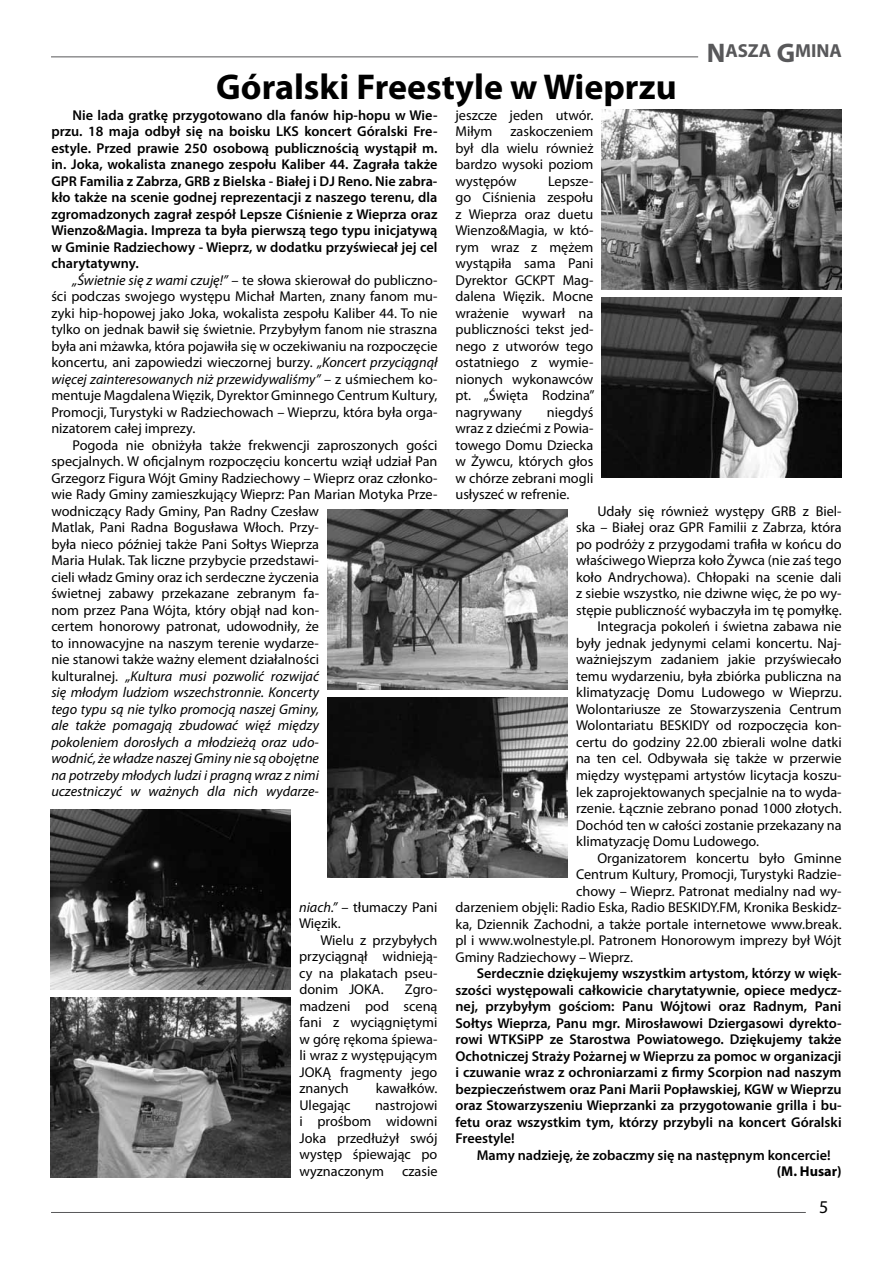
<style>
.page{position:relative;width:893px;height:1263px;background:#fff}
.page>*{position:absolute;margin:0;border:0;box-sizing:border-box;transform-origin:0 0}
.t1{font:700 36px "Myriad Pro";color:#000}
.t2{font:700 18.9px "Myriad Pro";color:#58585a}
.t3{font:18px "Myriad Pro";color:#000}
.t4{font:14.25px/16.5px "Myriad Pro";color:#000;text-align:justify}
.t5{font:600 14.25px/16.5px "Myriad Pro";color:#000;text-align:justify}
.t6{font:700 14.25px "Myriad Pro";color:#000}
.s1{font-size:27px}
.s2{font-style:italic}
</style>
<div class="page">
<hr style="left:51px;top:56px;width:647px;height:1px;background:#58585a">
<hr style="left:51px;top:1212px;width:755px;height:1px;background:#58585a">
<img style="left:51px;top:810px;width:240px;height:180px">
<img style="left:51px;top:998px;width:240px;height:180px">
<img style="left:328px;top:509px;width:240px;height:180px">
<img style="left:328px;top:697px;width:240px;height:180px">
<img style="left:602px;top:109px;width:240px;height:180px">
<img style="left:602px;top:297px;width:240px;height:180px">
<h2 class="t2" style="left:707px;top:39px;width:137px"><span class="s1">N</span>ASZA <span class="s1">G</span>MINA</h2>
<h1 class="t1" style="left:216px;top:64px;width:462px">Góralski Freestyle w Wieprzu</h1>
<p class="t5" style="left:51px;top:106px;width:388px;text-indent:21px">Nie lada gratkę przygotowano dla fanów hip-hopu w Wie&shy;przu. 18 maja odbył się na boisku LKS koncert Góralski Fre&shy;estyle. Przed prawie 250 osobową publicznością wystąpił m. in. Joka, wokalista znanego zespołu Kaliber 44. Zagrała także GPR Familia z Zabrza, GRB z Bielska - Białej i DJ Reno. Nie zabra&shy;kło także na scenie godnej reprezentacji z naszego terenu, dla zgromadzonych zagrał zespół Lepsze Ciśnienie z Wieprza oraz Wienzo&amp;Magia. Impreza ta była pierwszą tego typu inicjatywą w Gminie Radziechowy - Wieprz, w dodatku przyświecał jej cel charytatywny.</p>
<p class="t4" style="left:51px;top:272px;width:388px;text-indent:21px"><span class="s2">„Świetnie się z wami czuję!”</span> – te słowa skierował do publiczno&shy;ści podczas swojego występu Michał Marten, znany fanom mu&shy;zyki hip-hopowej jako Joka, wokalista zespołu Kaliber 44. To nie tylko on jednak bawił się świetnie. Przybyłym fanom nie straszna była ani mżawka, która pojawiła się w oczekiwaniu na rozpoczęcie koncertu, ani zapowiedzi wieczornej burzy. <span class="s2">„Koncert przyciągnął więcej zainteresowanych niż przewidywaliśmy”</span> – z uśmiechem ko&shy;mentuje Magdalena Więzik, Dyrektor Gminnego Centrum Kultury, Promocji, Turystyki w Radziechowach – Wieprzu, która była orga&shy;nizatorem całej imprezy.</p>
<p class="t4" style="left:51px;top:437px;width:388px;text-align:left;text-indent:21px">Pogoda nie obniżyła także frekwencji zaproszonych gości specjalnych. W oficjalnym rozpoczęciu koncertu wziął udział Pan Grzegorz Figura Wójt Gminy Radziechowy – Wieprz oraz członko&shy;wie Rady Gminy zamieszkujący Wieprz: Pan Marian Motyka Prze&shy;wodniczący Rady Gminy, Pan Radny Czesław<br>Matlak, Pani Radna Bogusława Włoch. Przy-<br>była nieco później także Pani Sołtys Wieprza<br>Maria Hulak. Tak liczne przybycie przedstawi-<br>cieli władz Gminy oraz ich serdeczne życzenia<br>świetnej zabawy przekazane zebranym fa-<br>nom przez Pana Wójta, który objął nad kon-<br>certem honorowy patronat, udowodniły, że<br>to innowacyjne na naszym terenie wydarze-<br>nie stanowi także ważny element działalności<br>kulturalnej. <span class="s2">„Kultura musi pozwolić rozwijać<br>się młodym ludziom wszechstronnie. Koncerty<br>tego typu są nie tylko promocją naszej Gminy,<br>ale także pomagają zbudować więź między<br>pokoleniem dorosłych a młodzieżą oraz udo-<br>wodnić, że władze naszej Gminy nie są obojętne<br>na potrzeby młodych ludzi i pragną wraz z nimi<br>uczestniczyć w ważnych dla nich wydarze-</span></p>
<p class="t4" style="left:455px;top:107px;width:139px">jeszcze jeden utwór.<br>Miłym</p>
<p class="t4" style="left:455px;top:123px;width:139px;text-indent:55px">zaskoczeniem był dla wielu również bardzo wysoki poziom występów</p>
<p class="t4" style="left:455px;top:173px;width:141px;text-indent:93px">Lepsze&shy;go Ciśnienia zespołu z Wieprza oraz duetu Wienzo&amp;Magia, w któ&shy;rym wraz z mężem wystąpiła sama Pani Dyrektor GCKPT Mag&shy;dalena Więzik. Mocne wrażenie wywarł na publiczności tekst jed&shy;nego z utworów tego ostatniego z wymie&shy;nionych wykonawców pt. „Święta Rodzina” nagrywany</p>
<p class="t4" style="left:455px;top:404px;width:139px;text-indent:91px">niegdyś wraz z dziećmi z Powia&shy;towego Domu Dziecka w Żywcu, których głos w chórze zebrani mogli usłyszeć w refrenie.</p>
<p class="t4" style="left:597px;top:503px;width:246px">Udały się również występy GRB z Biel-</p>
<p class="t4" style="left:576px;top:519px;width:267px">ska – Białej oraz GPR Familii z Zabrza, która</p>
<p class="t4" style="left:576px;top:536px;width:267px">po podróży z przygodami trafiła w końcu do</p>
<p class="t4" style="left:576px;top:552px;width:267px">właściwego Wieprza koło Żywca (nie zaś tego</p>
<p class="t4" style="left:576px;top:569px;width:267px">koło Andrychowa). Chłopaki na scenie dali</p>
<p class="t4" style="left:576px;top:585px;width:267px">z siebie wszystko, nie dziwne więc, że po wy-</p>
<p class="t4" style="left:576px;top:602px;width:267px">stępie publiczność wybaczyła im tę pomyłkę.</p>
<p class="t4" style="left:597px;top:618px;width:246px">Integracja pokoleń i świetna zabawa nie</p>
<p class="t4" style="left:576px;top:635px;width:267px">były jednak jedynymi celami koncertu. Naj-</p>
<p class="t4" style="left:576px;top:651px;width:267px">ważniejszym zadaniem jakie przyświecało</p>
<p class="t4" style="left:576px;top:668px;width:267px">temu wydarzeniu, była zbiórka publiczna na</p>
<p class="t4" style="left:576px;top:684px;width:267px">klimatyzację Domu Ludowego w Wieprzu.</p>
<p class="t4" style="left:576px;top:701px;width:267px">Wolontariusze ze Stowarzyszenia Centrum</p>
<p class="t4" style="left:576px;top:717px;width:267px">Wolontariatu BESKIDY od rozpoczęcia kon-</p>
<p class="t4" style="left:576px;top:734px;width:267px">certu do godziny 22.00 zbierali wolne datki</p>
<p class="t4" style="left:576px;top:750px;width:267px">na ten cel. Odbywała się także w przerwie</p>
<p class="t4" style="left:576px;top:767px;width:267px">między występami artystów licytacja koszu-</p>
<p class="t4" style="left:576px;top:783px;width:267px">lek zaprojektowanych specjalnie na to wyda-</p>
<p class="t4" style="left:576px;top:800px;width:267px">rzenie. Łącznie zebrano ponad 1000 złotych.</p>
<p class="t4" style="left:576px;top:816px;width:267px">Dochód ten w całości zostanie przekazany na</p>
<p class="t4" style="left:576px;top:833px;width:184px">klimatyzację Domu Ludowego.</p>
<p class="t4" style="left:597px;top:849px;width:246px">Organizatorem koncertu było Gminne</p>
<p class="t4" style="left:576px;top:866px;width:267px">Centrum Kultury, Promocji, Turystyki Radzie-</p>
<p class="t4" style="left:576px;top:882px;width:267px">chowy – Wieprz. Patronat medialny nad wy-</p>
<p class="t4" style="left:455px;top:899px;width:388px">darzeniem objęli: Radio Eska, Radio BESKIDY.FM, Kronika Beskidz-</p>
<p class="t4" style="left:455px;top:915px;width:388px">ka, Dziennik Zachodni, a także portale internetowe www.break.</p>
<p class="t4" style="left:455px;top:932px;width:388px">pl i www.wolnestyle.pl. Patronem Honorowym imprezy był Wójt</p>
<p class="t4" style="left:455px;top:948px;width:179px">Gminy Radziechowy – Wieprz.</p>
<p class="t5" style="left:455px;top:965px;width:388px;text-indent:21px">Serdecznie dziękujemy wszystkim artystom, którzy w więk&shy;szości występowali całkowicie charytatywnie, opiece medycz&shy;nej, przybyłym gościom: Panu Wójtowi oraz Radnym, Pani Sołtys Wieprza, Panu mgr. Mirosławowi Dziergasowi dyrekto&shy;rowi WTKSiPP ze Starostwa Powiatowego. Dziękujemy także Ochotniczej Straży Pożarnej w Wieprzu za pomoc w organizacji i czuwanie wraz z ochroniarzami z firmy Scorpion nad naszym bezpieczeństwem oraz Pani Marii Popławskiej, KGW w Wieprzu oraz Stowarzyszeniu Wieprzanki za przygotowanie grilla i bu&shy;fetu oraz wszystkim tym, którzy przybyli na koncert Góralski Freestyle!</p>
<p class="t5" style="left:477px;top:1146px;width:355px">Mamy nadzieję, że zobaczmy się na następnym koncercie!</p>
<p class="t6" style="left:777px;top:1162px;width:66px">(M. Husar)</p>
<p class="t4" style="left:299px;top:899px;width:140px"><span class="s2">niach.”</span> – tłumaczy Pani<br>Więzik.</p>
<p class="t4" style="left:299px;top:932px;width:140px;text-indent:21px">Wielu z przybyłych przyciągnął widnieją&shy;cy na plakatach pseu&shy;donim JOKA.</p>
<p class="t4" style="left:299px;top:981px;width:140px;text-indent:105px">Zgro&shy;madzeni pod sceną fani z wyciągniętymi w górę rękoma śpiewa&shy;li wraz z występującym JOKĄ fragmenty jego znanych</p>
<p class="t4" style="left:376px;top:1080px;width:63px">kawałków.</p>
<p class="t4" style="left:299px;top:1097px;width:53px">Ulegając</p>
<p class="t4" style="left:299px;top:1097px;width:140px;text-indent:76px">nastrojowi i prośbom widowni Joka przedłużył swój występ śpiewając po wyznaczonym</p>
<p class="t4" style="left:402px;top:1163px;width:37px">czasie</p>
<p class="t3" style="left:819px;top:1196px;width:11px">5</p>
</div>
